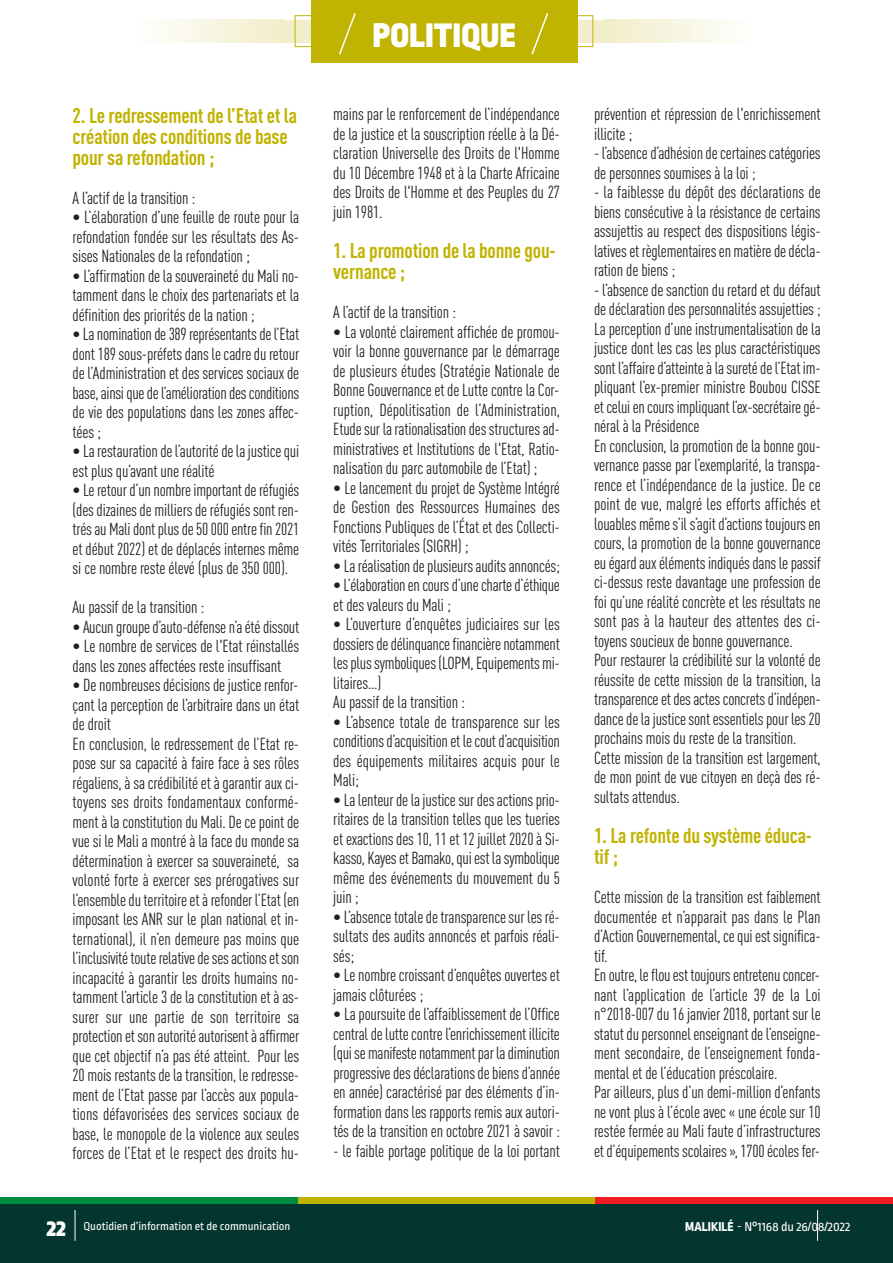
<style>
.page{position:relative;width:893px;height:1263px;background:#fff}
.page>*{position:absolute;margin:0;border:0;box-sizing:border-box;transform-origin:0 0}
.t1{font:900 36px "Ropa Sans Pro";letter-spacing:.01em;color:#fff}
.t2{font:700 condensed 21px/21px "DIN Pro";letter-spacing:-.01em;color:#c0b301}
.t3{font:condensed 17.25px/19.5px "DIN Pro";letter-spacing:-.01em;color:#231f20;text-align:justify}
.t4{font:13.5px "Ropa Sans Pro";color:#fff}
.t5{font:12px "Ropa Sans Pro";color:#fff}
.s1{font-weight:900;font-size:24px}
.s2{font-weight:800}
</style>
<div class="page">
<div style="left:0;top:1203px;width:893px;height:60px;background:#05352f"></div>
<div style="left:0;top:1197px;width:298px;height:6px;background:#008b43"></div>
<div style="left:298px;top:1197px;width:297px;height:6px;background:#c0b301"></div>
<div style="left:595px;top:1197px;width:298px;height:6px;background:#ee1d23"></div>
<hr style="left:75px;top:1210px;width:1px;height:31px;background:#fff">
<hr style="left:817px;top:1210px;width:1px;height:31px;background:#fff">
<div style="left:283px;top:20px;width:323px;height:23px;background:#f2eecb"></div>
<div style="left:136px;top:20px;width:147px;height:23px;background:linear-gradient(to right,#fefefe,#f1eeca)"></div>
<div style="left:605px;top:20px;width:147px;height:23px;background:linear-gradient(to right,#f1eeca,#fefefd)"></div>
<div style="left:295px;top:15px;width:298px;height:32px;border:1px solid #c0b301"></div>
<div style="left:312px;top:0;width:266px;height:63px;background:#c0b301"></div>
<svg style="left:339px;top:13px;width:17px;height:42px"></svg>
<svg style="left:531px;top:13px;width:18px;height:42px"></svg>
<p class="t2" style="left:73px;top:107px;width:226px">2. Le redressement de l’Etat et la création des conditions de base pour sa refondation ;</p>
<p class="t3" style="left:73px;top:190px;width:124px">A l’actif de la transition :</p>
<p class="t3" style="left:73px;top:209px;width:228px">• L’élaboration d’une feuille de route pour la refondation fondée sur les résultats des As&shy;sises Nationales de la refondation ;</p>
<p class="t3" style="left:73px;top:268px;width:228px">• L’affirmation de la souveraineté du Mali no&shy;tamment dans le choix des partenariats et la définition des priorités de la nation ;</p>
<p class="t3" style="left:73px;top:326px;width:228px">• Lanominationde389représentantsdel’Etat dont 189 sous-préfets dans le cadre du retour de l’Administration et des services sociaux de base,ainsiquedel’améliorationdesconditions de vie des populations dans les zones affec&shy;tées ;</p>
<p class="t3" style="left:73px;top:443px;width:228px">• Larestaurationdel’autoritédelajusticequi est plus qu’avant une réalité</p>
<p class="t3" style="left:73px;top:482px;width:228px">• Leretourd’unnombreimportantderéfugiés (des dizaines de milliers de réfugiés sont ren&shy;trésau Malidontplusde50000entrefin2021 et début 2022) et de déplacés internes même si ce nombre reste élevé (plus de 350 000).</p>
<p class="t3" style="left:73px;top:599px;width:133px">Au passif de la transition :</p>
<p class="t3" style="left:73px;top:619px;width:228px">• Aucungrouped’auto-défensen’aétédissout</p>
<p class="t3" style="left:73px;top:638px;width:228px">• Le nombre de services de l'Etat réinstallés dans les zones affectées reste insuffisant</p>
<p class="t3" style="left:73px;top:677px;width:228px;text-align:left">• De nombreuses décisions de justice renfor&shy;çant la perception de l’arbitraire dans un état de droit<br>En conclusion, le redressement de l’Etat re&shy;pose sur sa capacité à faire face à ses rôles régaliens, à sa crédibilité et à garantir aux ci&shy;toyens ses droits fondamentaux conformé&shy;ment à la constitution du Mali. De ce point de vue si le Mali a montré à la face du monde sa détermination à exercer sa souveraineté, sa volonté forte à exercer ses prérogatives sur l’ensembleduterritoireetàrefonder l’Etat (en imposant les ANR sur le plan national et in&shy;ternational), il n’en demeure pas moins que l’inclusivitétouterelativedesesactionsetson incapacité à garantir les droits humains no&shy;tamment l’article 3 de la constitution et à as&shy;surer sur une partie de son territoire sa protectionetsonautoritéautorisentàaffirmer que cet objectif n’a pas été atteint. Pour les 20 mois restants de la transition, le redresse&shy;ment de l’Etat passe par l’accès aux popula&shy;tions défavorisées des services sociaux de base, le monopole de la violence aux seules forces de l’Etat et le respect des droits hu-</p>
<h1 class="t1" style="left:373px;top:23px;width:144px">POLITIQUE</h1>
<p class="t3" style="left:333px;top:106px;width:228px">mains par le renforcement de l’indépendance de la justice et la souscription réelle à la Dé&shy;claration Universelle des Droits de l'Homme du 10 Décembre 1948 et à la Charte Africaine des Droits de l'Homme et des Peuples du 27 juin 1981.</p>
<p class="t2" style="left:333px;top:242px;width:224px">1. La promotion de la bonne gou&shy;vernance ;</p>
<p class="t3" style="left:333px;top:304px;width:124px">A l’actif de la transition :</p>
<p class="t3" style="left:333px;top:323px;width:228px">• La volonté clairement affichée de promou&shy;voir la bonne gouvernance par le démarrage de plusieurs études (Stratégie Nationale de Bonne Gouvernance et de Lutte contre la Cor&shy;ruption, Dépolitisation de l’Administration, Etudesur larationalisationdesstructuresad&shy;ministratives et Institutions de l'Etat, Ratio&shy;nalisation du parc automobile de l’Etat) ;</p>
<p class="t3" style="left:333px;top:479px;width:228px">• Le lancement du projet de Système Intégré de Gestion des Ressources Humaines des Fonctions Publiques de l’État et des Collecti&shy;vités Territoriales (SIGRH) ;</p>
<p class="t3" style="left:333px;top:557px;width:228px">• Laréalisationdeplusieursauditsannoncés;</p>
<p class="t3" style="left:333px;top:577px;width:228px">• L’élaborationencoursd’unecharted’éthique et des valeurs du Mali ;</p>
<p class="t3" style="left:333px;top:616px;width:228px;text-align:left">• L’ouverture d’enquêtes judiciaires sur les dossiersdedélinquancefinancièrenotamment lesplussymboliques(LOPM,Equipementsmi&shy;litaires…)<br>Au passif de la transition :</p>
<p class="t3" style="left:333px;top:713px;width:228px">• L’absence totale de transparence sur les conditionsd’acquisitionet lecoutd’acquisition des équipements militaires acquis pour le Mali;</p>
<p class="t3" style="left:333px;top:791px;width:228px">• Lalenteurdelajusticesurdesactionsprio&shy;ritaires de la transition telles que les tueries et exactions des 10, 11 et 12 juillet 2020 à Si&shy;kasso, Kayeset Bamako,quiest lasymbolique même des événements du mouvement du 5 juin ;</p>
<p class="t3" style="left:333px;top:908px;width:228px">• L’absencetotaledetransparencesur lesré&shy;sultats des audits annoncés et parfois réali&shy;sés;</p>
<p class="t3" style="left:333px;top:967px;width:228px">• Le nombre croissant d’enquêtes ouvertes et jamais clôturées ;</p>
<p class="t3" style="left:333px;top:1006px;width:228px">• La poursuite de l’affaiblissement de l’Office centraldeluttecontrel’enrichissement illicite (quisemanifestenotammentpar ladiminution progressivedesdéclarationsdebiensd’année en année) caractérisé par des éléments d’in&shy;formation dans les rapports remis aux autori&shy;tés de la transition en octobre 2021 à savoir :</p>
<p class="t3" style="left:333px;top:1142px;width:228px">- le faible portage politique de la loi portant</p>
<p class="t3" style="left:594px;top:106px;width:228px;text-align:left">prévention et répression de l'enrichissement illicite ; -l’absenced’adhésiondecertainescatégories de personnes soumises à la loi ;</p>
<p class="t3" style="left:594px;top:184px;width:228px">- la faiblesse du dépôt des déclarations de biens consécutive à la résistance de certains assujettis au respect des dispositions légis&shy;lativeset règlementairesenmatièrededécla&shy;ration de biens ;</p>
<p class="t3" style="left:594px;top:281px;width:228px;text-align:left">- l’absence de sanction du retard et du défaut de déclaration des personnalités assujetties ; La perception d’une instrumentalisation de la justice dont les cas les plus caractéristiques sont l’affaired’atteinteàlasuretédel’Etat im&shy;pliquant l’ex-premier ministre Boubou CISSE etceluiencoursimpliquant l’ex-secrétairegé&shy;néral à la Présidence<br>En conclusion, la promotion de la bonne gou&shy;vernance passe par l’exemplarité, la transpa&shy;rence et l’indépendance de la justice. De ce point de vue, malgré les efforts affichés et louablesmêmes’ils’agitd’actionstoujoursen cours, la promotion de la bonne gouvernance euégardauxélémentsindiquésdanslepassif ci-dessus reste davantage une profession de foi qu’une réalité concrète et les résultats ne sont pas à la hauteur des attentes des ci&shy;toyens soucieux de bonne gouvernance.<br>Pour restaurer la crédibilité sur la volonté de réussite de cette mission de la transition, la transparenceetdesactesconcretsd’indépen&shy;dancedelajusticesontessentielspour les20 prochains mois du reste de la transition.<br>Cette mission de la transition est largement, de mon point de vue citoyen en deçà des ré&shy;sultats attendus.</p>
<p class="t2" style="left:594px;top:827px;width:220px">1. La refonte du système éduca&shy;tif ;</p>
<p class="t3" style="left:594px;top:889px;width:228px;text-align:left">Cette mission de la transition est faiblement documentée et n’apparait pas dans le Plan d’Action Gouvernemental,cequiestsignifica&shy;tif.<br>Enoutre, leflouest toujoursentretenuconcer&shy;nant l’application de l’article 39 de la Loi n°2018-007 du 16 janvier 2018, portant sur le statutdupersonnelenseignantdel’enseigne&shy;ment secondaire, de l’enseignement fonda&shy;mental et de l’éducation préscolaire.<br>Par ailleurs, plus d’un demi-million d’enfants ne vont plus à l’école avec « une école sur 10 restée fermée au Mali faute d’infrastructures etd’équipementsscolaires»,1700écolesfer-</p>
<p class="t5" style="left:47px;top:1222px;width:245px"><span class="s1">22</span> Quotidien d’information et de communication</p>
<p class="t4" style="left:685px;top:1222px;width:167px"><span class="s2">MALIKILé</span> - N°1168 du 26/08/2022</p>
</div>
